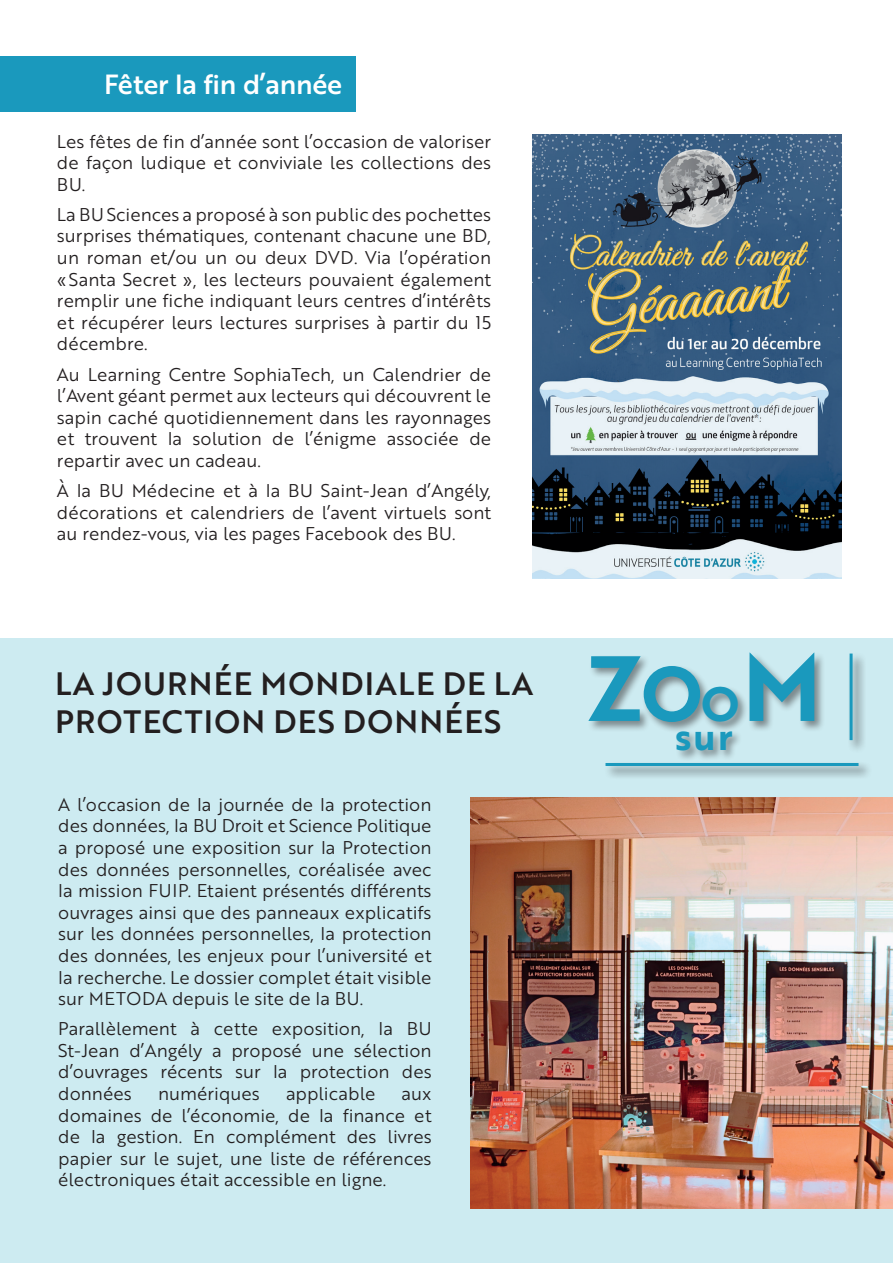
<style>
.page{position:relative;width:893px;height:1263px;background:#fff}
.page>*{position:absolute;margin:0;border:0;box-sizing:border-box;transform-origin:0 0}
.t1{font:46.8px "Brother 1816 Bold";color:#1a99bd}
.t2{font:36.15px "Brother 1816 Bold";color:#1a99bd}
.t3{font:31.5px/37.8px "Brother 1816 Medium";letter-spacing:.04em;color:#231f20}
.t4{font:27px "Brother 1816 Medium";letter-spacing:-.01em;color:#fff}
.t5{font:18px/21.6px "Brother 1816 Book";color:#231f20;text-align:justify}
.s1{font-size:93.6px}
</style>
<div class="page">
<div style="left:0;top:639px;width:893px;height:624px;background:#cdebf1"></div>
<div style="left:588px;top:651px;width:238px;height:110px;background:#231f20;opacity:.48"></div>
<div style="left:847px;top:652px;width:20px;height:102px;background:#231f20;opacity:.75"></div>
<hr style="left:850px;top:653px;width:3px;height:87px;background:#1a99bd">
<div style="left:604px;top:761px;width:268px;height:19px;background:#231f20;opacity:.75"></div>
<hr style="left:605px;top:763px;width:253px;height:3px;background:#1a99bd">
<div style="left:0;top:56px;width:355px;height:56px;background:#1a99bd"></div>
<img style="left:532px;top:135px;width:310px;height:443px">
<img style="left:471px;top:798px;width:422px;height:411px">
<h3 class="t4" style="left:104px;top:64px;width:240px">Fêter la fin d’année</h3>
<p class="t5" style="left:57px;top:130px;width:436px">Les fêtes de fin d’année sont l’occasion de valoriser de façon ludique et conviviale les collections des BU.</p>
<p class="t5" style="left:57px;top:203px;width:436px">La BU Sciences a proposé à son public des pochettes surprises thématiques, contenant chacune une BD, un roman et/ou un ou deux DVD. Via l’opération «Santa Secret », les lecteurs pouvaient également remplir une fiche indiquant leurs centres d’intérêts et récupérer leurs lectures surprises à partir du 15 décembre.</p>
<p class="t5" style="left:57px;top:363px;width:436px">Au Learning Centre SophiaTech, un Calendrier de l’Avent géant permet aux lecteurs qui découvrent le sapin caché quotidiennement dans les rayonnages et trouvent la solution de l’énigme associée de repartir avec un cadeau.</p>
<p class="t5" style="left:57px;top:479px;width:436px">À la BU Médecine et à la BU Saint-Jean d’Angély, décorations et calendriers de l’avent virtuels sont au rendez-vous, via les pages Facebook des BU.</p>
<h1 class="t1" style="left:701px;top:668px;width:122px">O<span class="s1">M</span></h1>
<h3 class="t3" style="left:55px;top:663px;width:480px">LA JOURNÉE MONDIALE DE LA<br>PROTECTION DES DONNÉES</h3>
<h2 class="t2" style="left:586px;top:709px;width:148px"><sup>Z</sup><sup>O</sup>sur</h2>
<p class="t5" style="left:58px;top:793px;width:375px">A l’occasion de la journée de la protection des données, la BU Droit et Science Politique a proposé une exposition sur la Protection des données personnelles, coréalisée avec la mission FUIP. Etaient présentés différents ouvrages ainsi que des panneaux explicatifs sur les données personnelles, la protection des données, les enjeux pour l’université et la recherche. Le dossier complet était visible sur METODA depuis le site de la BU.</p>
<p class="t5" style="left:58px;top:1017px;width:375px">Parallèlement à cette exposition, la BU St-Jean d’Angély a proposé une sélection d’ouvrages récents sur la protection des données</p>
<p class="t5" style="left:158px;top:1082px;width:103px">numériques</p>
<p class="t5" style="left:286px;top:1082px;width:91px">applicable</p>
<p class="t5" style="left:58px;top:1082px;width:375px;text-indent:343px">aux domaines de l’économie, de la finance et de la gestion. En complément des livres papier sur le sujet, une liste de références électroniques était accessible en ligne.</p>
</div>
